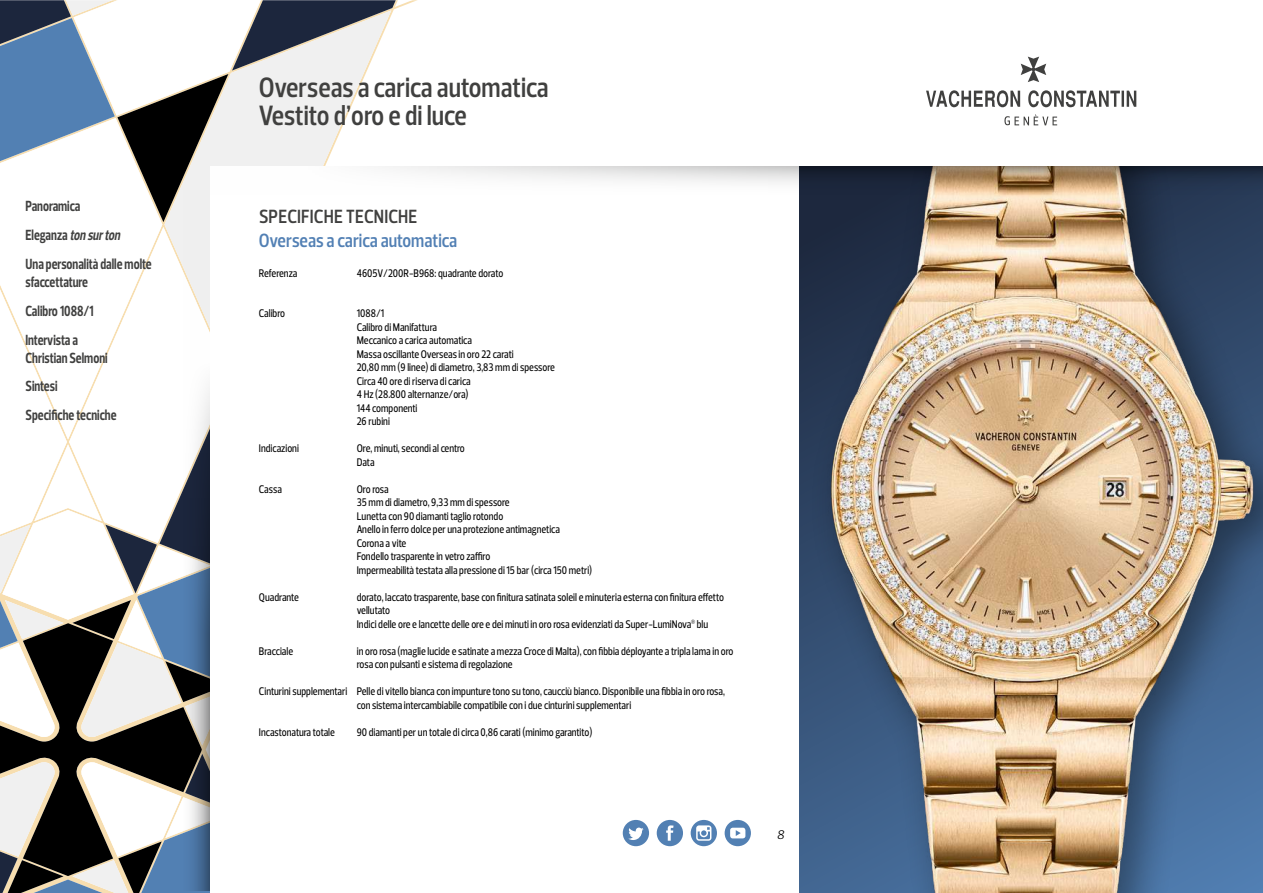
<style>
.page{position:relative;width:1263px;height:893px;background:#fff}
.page>*{position:absolute;margin:0;border:0;box-sizing:border-box;transform-origin:0 0}
.t1{font:600 28.5px/28.5px "Prelo Condensed";color:#40403f}
.t2{font:600 19.5px "Prelo Condensed";color:#5280b4}
.t3{font:600 19.5px "Prelo Condensed";letter-spacing:.015em;color:#40403f}
.t4{font:700 15px/28.8px "Prelo Condensed";color:#40403f;scale:.9 1}
.t5{font:italic 12.75px "Prelo";color:#000}
.t6{font:500 11.25px/13.5px "Prelo Condensed";color:#000}
.s1{font-style:italic}
</style>
<div class="page">
<svg style="left:0;top:745px;width:163px;height:9px"></svg>
<svg style="left:0;top:754px;width:210px;height:139px"></svg>
<svg style="left:0;top:289px;width:163px;height:456px"></svg>
<svg style="left:0;top:0;width:396px;height:222px"></svg>
<svg style="left:926px;top:57px;width:210px;height:68px"></svg>
<svg style="left:163px;top:190px;width:47px;height:701px"></svg>
<div style="left:210px;top:166px;width:1052px;height:727px;background:#fff"></div>
<svg style="left:385px;top:166px;width:414px;height:17px"></svg>
<svg style="left:623px;top:820px;width:26px;height:26px"></svg>
<svg style="left:657px;top:820px;width:26px;height:26px"></svg>
<svg style="left:725px;top:820px;width:26px;height:26px"></svg>
<svg style="left:691px;top:820px;width:26px;height:26px"></svg>
<img style="left:800px;top:214px;width:463px;height:679px">
<svg style="left:799px;top:166px;width:464px;height:48px;background:#676361"></svg>
<h3 class="t4" style="left:26px;top:192px;width:142px">Panoramica<br>Eleganza <span class="s1">tonsurton<br></span>Una personalità dalle molte</h3>
<h3 class="t4" style="left:26px;top:268px;width:77px">sfaccettature<br>Calibro 1088/1<br>Intervista a</h3>
<h3 class="t4" style="left:26px;top:343px;width:103px">Christian Selmoni<br>Sintesi<br>Specifiche tecniche</h3>
<h1 class="t1" style="left:259px;top:73px;width:291px">Overseas a carica automatica<br>Vestito d’oro e di luce</h1>
<h2 class="t3" style="left:259px;top:205px;width:160px">SPECIFICHE TECNICHE</h2>
<h2 class="t2" style="left:259px;top:228px;width:200px">Overseas a carica automatica</h2>
<p class="t6" style="left:259px;top:266px;width:40px">Referenza</p>
<p class="t6" style="left:357px;top:266px;width:148px">4605V/200R-B968: quadrante dorato</p>
<p class="t6" style="left:259px;top:307px;width:28px">Calibro</p>
<p class="t6" style="left:357px;top:307px;width:200px">1088/1<br>Calibro di Manifattura<br>Meccanico a carica automatica<br>Massa oscillante Overseas in oro 22 carati<br>20,80 mm (9 linee) di diametro, 3,83 mm di spessore<br>Circa 40 ore di riserva di carica<br>4 Hz (28.800 alternanze/ora)<br>144 componenti<br>26 rubini</p>
<p class="t6" style="left:259px;top:442px;width:41px">Indicazioni</p>
<p class="t6" style="left:357px;top:442px;width:110px">Ore, minuti, secondi al centro<br>Data</p>
<p class="t6" style="left:259px;top:482px;width:24px">Cassa</p>
<p class="t6" style="left:357px;top:482px;width:237px">Oro rosa<br>35 mm di diametro, 9,33 mm di spessore<br>Lunetta con 90 diamanti taglio rotondo<br>Anello in ferro dolce per una protezione antimagnetica<br>Corona a vite<br>Fondello trasparente in vetro zaffiro<br>Impermeabilità testata alla pressione di 15 bar (circa 150 metri)</p>
<p class="t6" style="left:259px;top:590px;width:41px">Quadrante</p>
<p class="t6" style="left:357px;top:590px;width:369px">dorato, laccato trasparente, base con finitura satinata soleil e minuteria esterna con finitura effetto vellutato<br>Indici delle ore e lancette delle ore e dei minuti in oro rosa evidenziati da Super-LumiNova<sup>®</sup> blu</p>
<p class="t6" style="left:259px;top:644px;width:36px">Bracciale</p>
<p class="t6" style="left:357px;top:644px;width:378px">in oro rosa (maglie lucide e satinate a mezza Croce di Malta), con fibbia déployante a tripla lama in oro rosa con pulsanti e sistema di regolazione</p>
<p class="t6" style="left:259px;top:685px;width:467px;text-align:center">Cinturini supplementari Pelle di vitello bianca con impunture tono su tono, caucciù bianco. Disponibile una fibbia in oro rosa, con sistema intercambiabile compatibile con i due cinturini supplementari</p>
<p class="t6" style="left:259px;top:725px;width:78px">Incastonatura totale</p>
<p class="t6" style="left:357px;top:725px;width:237px">90 diamanti per un totale di circa 0,86 carati (minimo garantito)</p>
<p class="t5" style="left:777px;top:826px;width:9px">8</p>
</div>
